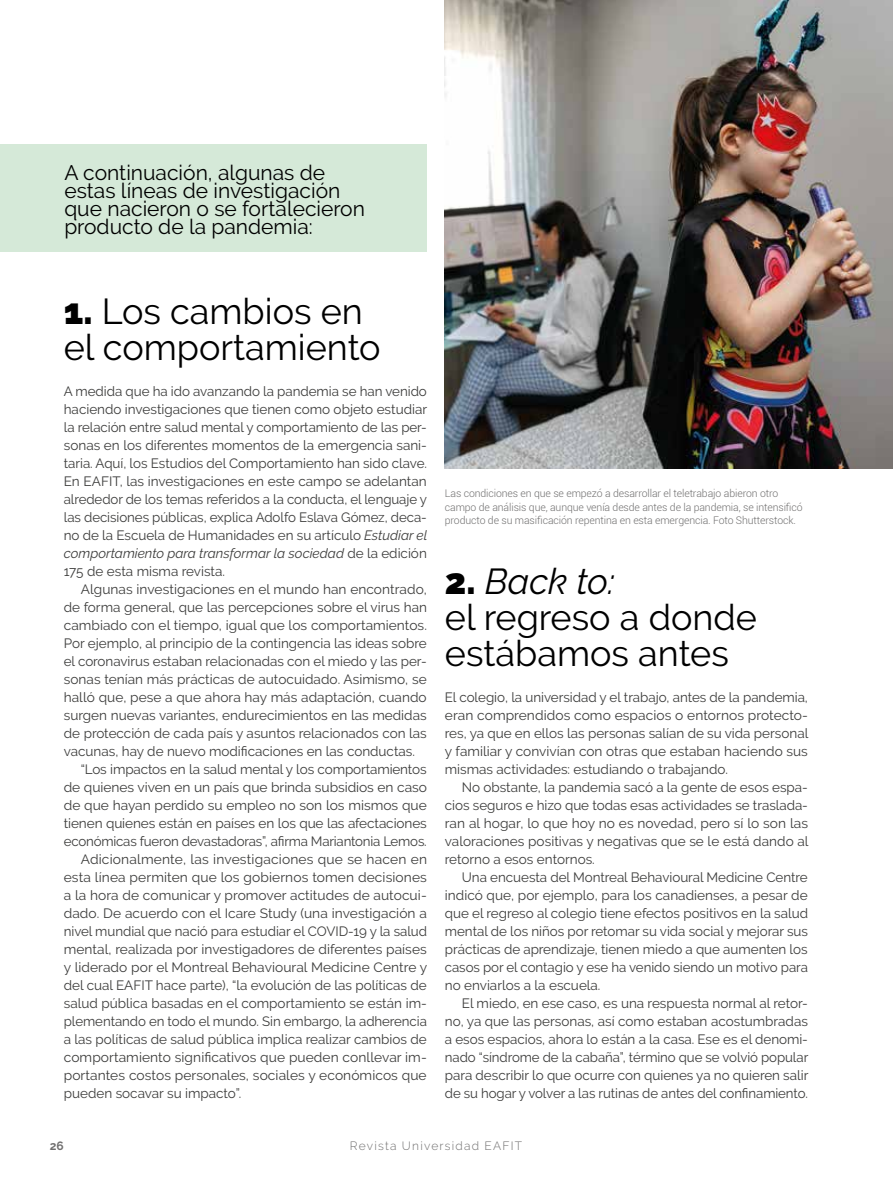
<style>
.page{position:relative;width:893px;height:1191px;background:#fff}
.page>*{position:absolute;margin:0;border:0;box-sizing:border-box;transform-origin:0 0}
.t1{font:36px/36px "Raleway";color:#000}
.t2{font:21px/18px "Raleway";color:#000}
.t3{font:13.5px/18px "Raleway";color:#3c3c3b;text-align:justify}
.t4{font:300 12px "Raleway";letter-spacing:.1em;color:#706f6f}
.t5{font:700 12px "Raleway";color:#706f6f}
.t6{font:300 10.5px/13.5px "Roboto";letter-spacing:-.01em;color:#706f6f}
.s1{font-weight:900}
.s2{font-style:italic}
</style>
<div class="page">
<div style="left:0;top:144px;width:427px;height:108px;background:#d5e9d8"></div>
<img style="left:445px;top:0;width:448px;height:468px">
<h2 class="t2" style="left:64px;top:164px;width:302px">A continuación, algunas de estas líneas de investigación que nacieron o se fortalecieron producto de la pandemia:</h2>
<h1 class="t1" style="left:64px;top:293px;width:318px"><span class="s1">1.</span> Los cambios en el comportamiento</h1>
<p class="t3" style="left:64px;top:382px;width:365px">A medida que ha ido avanzando la pandemia se han venido haciendo investigaciones que tienen como objeto estudiar la relación entre salud mental y comportamiento de las per&shy;sonas en los diferentes momentos de la emergencia sani&shy;taria. Aquí, los Estudios del Comportamiento han sido clave.<br>En EAFIT, las investigaciones en este campo se adelantan alrededor de los temas referidos a la conducta, el lenguaje y las decisiones públicas, explica Adolfo Eslava Gómez, deca&shy;no de la Escuela de Humanidades en su artículo <span class="s2">Estudiar el comportamiento para transformar la sociedad</span> de la edición 175 de esta misma revista.</p>
<p class="t3" style="left:81px;top:580px;width:348px">Algunas investigaciones en el mundo han encontrado,</p>
<p class="t3" style="left:64px;top:598px;width:365px">de forma general, que las percepciones sobre el virus han</p>
<p class="t3" style="left:64px;top:616px;width:365px">cambiado con el tiempo, igual que los comportamientos.</p>
<p class="t3" style="left:64px;top:634px;width:365px">Por ejemplo, al principio de la contingencia las ideas sobre</p>
<p class="t3" style="left:64px;top:652px;width:365px">el coronavirus estaban relacionadas con el miedo y las per-</p>
<p class="t3" style="left:64px;top:670px;width:364px">sonas tenían más prácticas de autocuidado. Asimismo, se</p>
<p class="t3" style="left:64px;top:688px;width:364px">halló que, pese a que ahora hay más adaptación, cuando</p>
<p class="t3" style="left:64px;top:706px;width:364px">surgen nuevas variantes, endurecimientos en las medidas</p>
<p class="t3" style="left:64px;top:724px;width:365px">de protección de cada país y asuntos relacionados con las</p>
<p class="t3" style="left:64px;top:742px;width:353px">vacunas, hay de nuevo modificaciones en las conductas.</p>
<p class="t3" style="left:81px;top:760px;width:347px">“Los impactos en la salud mental y los comportamientos</p>
<p class="t3" style="left:64px;top:778px;width:365px">de quienes viven en un país que brinda subsidios en caso</p>
<p class="t3" style="left:64px;top:796px;width:365px">de que hayan perdido su empleo no son los mismos que</p>
<p class="t3" style="left:64px;top:814px;width:365px">tienen quienes están en países en los que las afectaciones</p>
<p class="t3" style="left:64px;top:832px;width:365px">económicas fueron devastadoras”, afirma Mariantonia Lemos.</p>
<p class="t3" style="left:81px;top:850px;width:348px">Adicionalmente, las investigaciones que se hacen en</p>
<p class="t3" style="left:64px;top:868px;width:365px">esta línea permiten que los gobiernos tomen decisiones</p>
<p class="t3" style="left:64px;top:886px;width:365px">a la hora de comunicar y promover actitudes de autocui-</p>
<p class="t3" style="left:64px;top:904px;width:365px">dado. De acuerdo con el Icare Study (una investigación a</p>
<p class="t3" style="left:64px;top:922px;width:365px">nivel mundial que nació para estudiar el COVID-19 y la salud</p>
<p class="t3" style="left:64px;top:940px;width:365px">mental, realizada por investigadores de diferentes países</p>
<p class="t3" style="left:64px;top:958px;width:365px">y liderado por el Montreal Behavioural Medicine Centre y</p>
<p class="t3" style="left:64px;top:976px;width:365px">del cual EAFIT hace parte), “la evolución de las políticas de</p>
<p class="t3" style="left:64px;top:994px;width:365px">salud pública basadas en el comportamiento se están im-</p>
<p class="t3" style="left:64px;top:1012px;width:365px">plementando en todo el mundo. Sin embargo, la adherencia</p>
<p class="t3" style="left:64px;top:1030px;width:365px">a las políticas de salud pública implica realizar cambios de</p>
<p class="t3" style="left:64px;top:1048px;width:365px">comportamiento significativos que pueden conllevar im-</p>
<p class="t3" style="left:64px;top:1066px;width:364px">portantes costos personales, sociales y económicos que</p>
<p class="t3" style="left:64px;top:1084px;width:179px">pueden socavar su impacto”.</p>
<p class="t6" style="left:445px;top:486px;width:359px">Las condiciones en que se empezó a desarrollar el teletrabajo abieron otro campo de análisis que, aunque venía desde antes de la pandemia, se intensificó producto de su masificación repentina en esta emergencia. Foto Shutterstock.</p>
<h1 class="t1" style="left:445px;top:563px;width:314px"><span class="s1">2.</span> <span class="s2">Back to:<br></span>el regreso a donde estábamos antes</h1>
<p class="t3" style="left:445px;top:688px;width:365px">El colegio, la universidad y el trabajo, antes de la pandemia, eran comprendidos como espacios o entornos protecto&shy;res, ya que en ellos las personas salían de su vida personal y familiar y convivían con otras que estaban haciendo sus mismas actividades: estudiando o trabajando.</p>
<p class="t3" style="left:445px;top:778px;width:365px;text-indent:17px">No obstante, la pandemia sacó a la gente de esos espa&shy;cios seguros e hizo que todas esas actividades se traslada&shy;ran al hogar, lo que hoy no es novedad, pero sí lo son las valoraciones positivas y negativas que se le está dando al retorno a esos entornos.</p>
<p class="t3" style="left:445px;top:868px;width:365px;text-indent:17px">Una encuesta del Montreal Behavioural Medicine Centre indicó que, por ejemplo, para los canadienses, a pesar de que el regreso al colegio tiene efectos positivos en la salud mental de los niños por retomar su vida social y mejorar sus prácticas de aprendizaje, tienen miedo a que aumenten los casos por el contagio y ese ha venido siendo un motivo para no enviarlos a la escuela.</p>
<p class="t3" style="left:445px;top:994px;width:365px;text-indent:17px">El miedo, en ese caso, es una respuesta normal al retor&shy;no, ya que las personas, así como estaban acostumbradas a esos espacios, ahora lo están a la casa. Ese es el denomi&shy;nado “síndrome de la cabaña”, término que se volvió popular para describir lo que ocurre con quienes ya no quieren salir de su hogar y volver a las rutinas de antes del confinamiento.</p>
<p class="t5" style="left:50px;top:1139px;width:16px">26</p>
<p class="t4" style="left:350px;top:1139px;width:174px">Revista Universidad EAFIT</p>
</div>
